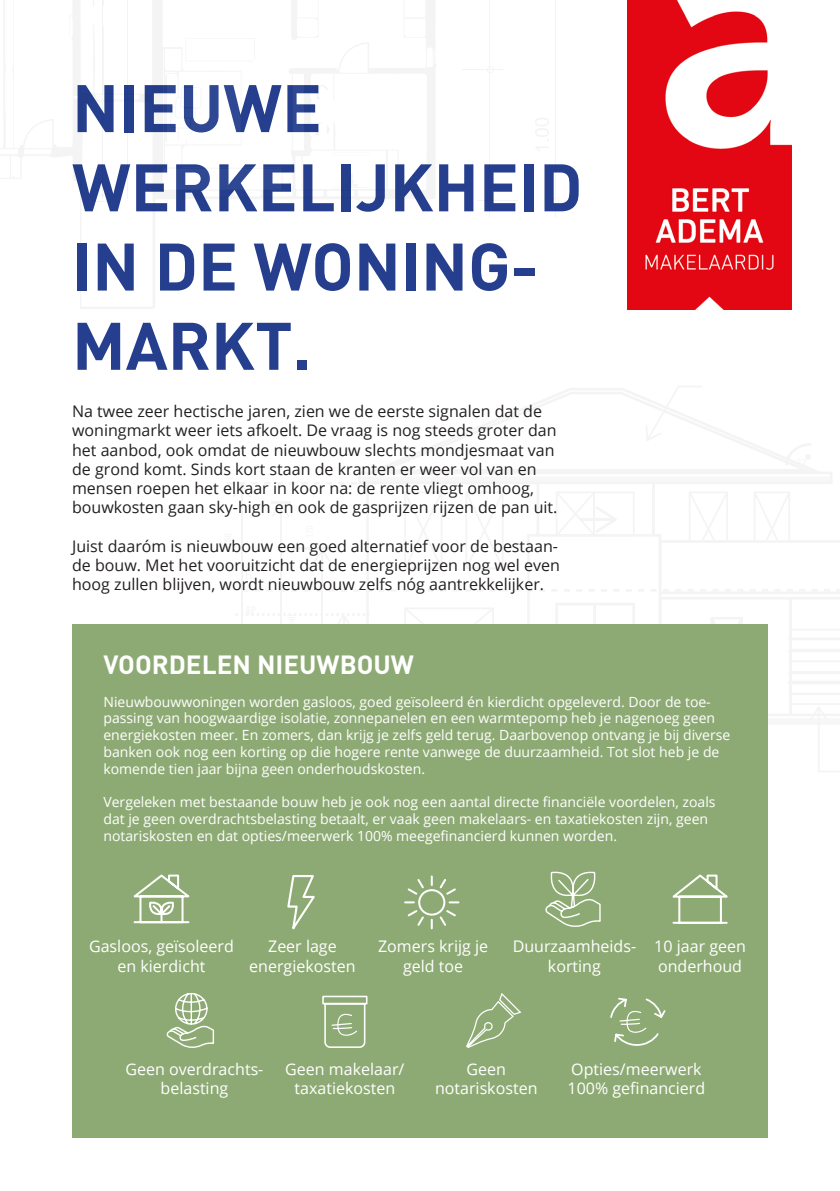
<style>
.page{position:relative;width:840px;height:1191px;background:#fff}
.page>*{position:absolute;margin:0;border:0;box-sizing:border-box;transform-origin:0 0}
.t1{font:700 66px "DIN Pro";color:#253f8e}
.t2{font:700 26px "DIN Pro";color:#fff}
.t3{font:16px/19.2px "Open Sans";color:#231f20}
.t4{font:16px/19.2px "Open Sans";color:#fff;text-align:center}
.t5{font:14px/16.8px "Open Sans";color:#fff}
</style>
<div class="page">
<svg style="left:227px;top:386px;width:613px;height:401px"></svg>
<img style="left:627px;top:0;width:164px;height:309px">
<svg style="left:536px;top:118px;width:12px;height:33px"></svg>
<hr style="left:555px;top:0;width:1px;height:218px;background:#231f20">
<svg style="left:4px;top:0;width:432px;height:309px"></svg>
<svg style="left:185px;top:38px;width:70px;height:23px"></svg>
<svg style="left:314px;top:84px;width:14px;height:15px"></svg>
<svg style="left:313px;top:122px;width:17px;height:13px"></svg>
<svg style="left:331px;top:173px;width:39px;height:15px"></svg>
<svg style="left:329px;top:152px;width:43px;height:4px"></svg>
<svg style="left:170px;top:87px;width:32px;height:42px"></svg>
<svg style="left:22px;top:119px;width:32px;height:31px"></svg>
<svg style="left:338px;top:42px;width:31px;height:31px"></svg>
<hr style="left:489px;top:0;width:1px;height:217px;background:#231f20">
<hr style="left:476px;top:200px;width:41px;height:1px;background:#231f20">
<hr style="left:462px;top:69px;width:41px;height:1px;background:#231f20">
<hr style="left:102px;top:0;width:1px;height:195px;background:#000">
<svg style="left:95px;top:193px;width:15px;height:9px"></svg>
<hr style="left:127px;top:0;width:1px;height:199px;background:#000">
<div style="left:72px;top:624px;width:695px;height:513px;background:#8eaa74"></div>
<svg style="left:133px;top:874px;width:57px;height:50px"></svg>
<svg style="left:287px;top:875px;width:28px;height:55px"></svg>
<svg style="left:404px;top:875px;width:56px;height:55px"></svg>
<svg style="left:545px;top:871px;width:56px;height:56px"></svg>
<svg style="left:672px;top:874px;width:56px;height:50px"></svg>
<svg style="left:166px;top:993px;width:48px;height:55px"></svg>
<svg style="left:322px;top:995px;width:46px;height:53px"></svg>
<svg style="left:466px;top:993px;width:56px;height:55px"></svg>
<svg style="left:610px;top:997px;width:56px;height:49px"></svg>
<p class="t1" style="left:72px;top:63px;width:251px">NIEUWE</p>
<p class="t1" style="left:72px;top:143px;width:511px">WERKELIJKHEID</p>
<p class="t1" style="left:72px;top:222px;width:467px">IN DE WONING-</p>
<p class="t1" style="left:72px;top:301px;width:241px">MARKT.</p>
<p class="t3" style="left:72px;top:401px;width:486px">Na twee zeer hectische jaren, zien we de eerste signalen dat de woningmarkt weer iets afkoelt. De vraag is nog steeds groter dan het aanbod, ook omdat de nieuwbouw slechts mondjesmaat van de grond komt. Sinds kort staan de kranten er weer vol van en mensen roepen het elkaar in koor na: de rente vliegt omhoog, bouwkosten gaan sky-high en ook de gasprijzen rijzen de pan uit.</p>
<p class="t3" style="left:72px;top:536px;width:489px">Juist daaróm is nieuwbouw een goed alternatief voor de bestaan&shy;de bouw. Met het vooruitzicht dat de energieprijzen nog wel even hoog zullen blijven, wordt nieuwbouw zelfs nóg aantrekkelijker.</p>
<p class="t2" style="left:103px;top:646px;width:312px">VOORDELEN NIEUWBOUW</p>
<p class="t5" style="left:103px;top:692px;width:628px">Nieuwbouwwoningen worden gasloos, goed geïsoleerd én kierdicht opgeleverd. Door de toe&shy;passing van hoogwaardige isolatie, zonnepanelen en een warmtepomp heb je nagenoeg geen energiekosten meer. En zomers, dan krijg je zelfs geld terug. Daarbovenop ontvang je bij diverse banken ook nog een korting op die hogere rente vanwege de duurzaamheid. Tot slot heb je de komende tien jaar bijna geen onderhoudskosten.</p>
<p class="t5" style="left:103px;top:793px;width:613px">Vergeleken met bestaande bouw heb je ook nog een aantal directe financiële voordelen, zoals dat je geen overdrachtsbelasting betaalt, er vaak geen makelaars- en taxatiekosten zijn, geen notariskosten en dat opties/meerwerk 100% meegefinancierd kunnen worden.</p>
<p class="t4" style="left:89px;top:936px;width:146px">Gasloos, geïsoleerd en kierdicht</p>
<p class="t4" style="left:268px;top:936px;width:70px">Zeer lage</p>
<p class="t4" style="left:249px;top:955px;width:108px">energiekosten</p>
<p class="t4" style="left:378px;top:936px;width:111px">Zomers krijg je</p>
<p class="t4" style="left:403px;top:955px;width:62px">geld toe</p>
<p class="t4" style="left:512px;top:936px;width:125px">Duurzaamheids-</p>
<p class="t4" style="left:547px;top:955px;width:54px">korting</p>
<p class="t4" style="left:654px;top:936px;width:93px">10 jaar geen</p>
<p class="t4" style="left:657px;top:955px;width:85px">onderhoud</p>
<p class="t4" style="left:125px;top:1059px;width:139px">Geen overdrachts-</p>
<p class="t4" style="left:160px;top:1078px;width:69px">belasting</p>
<p class="t4" style="left:285px;top:1059px;width:120px">Geen makelaar/ taxatiekosten</p>
<p class="t4" style="left:466px;top:1059px;width:41px">Geen</p>
<p class="t4" style="left:435px;top:1078px;width:104px">notariskosten</p>
<p class="t4" style="left:567px;top:1059px;width:139px;text-align:left">Opties/meerwerk<br>100% gefinancierd</p>
</div>
